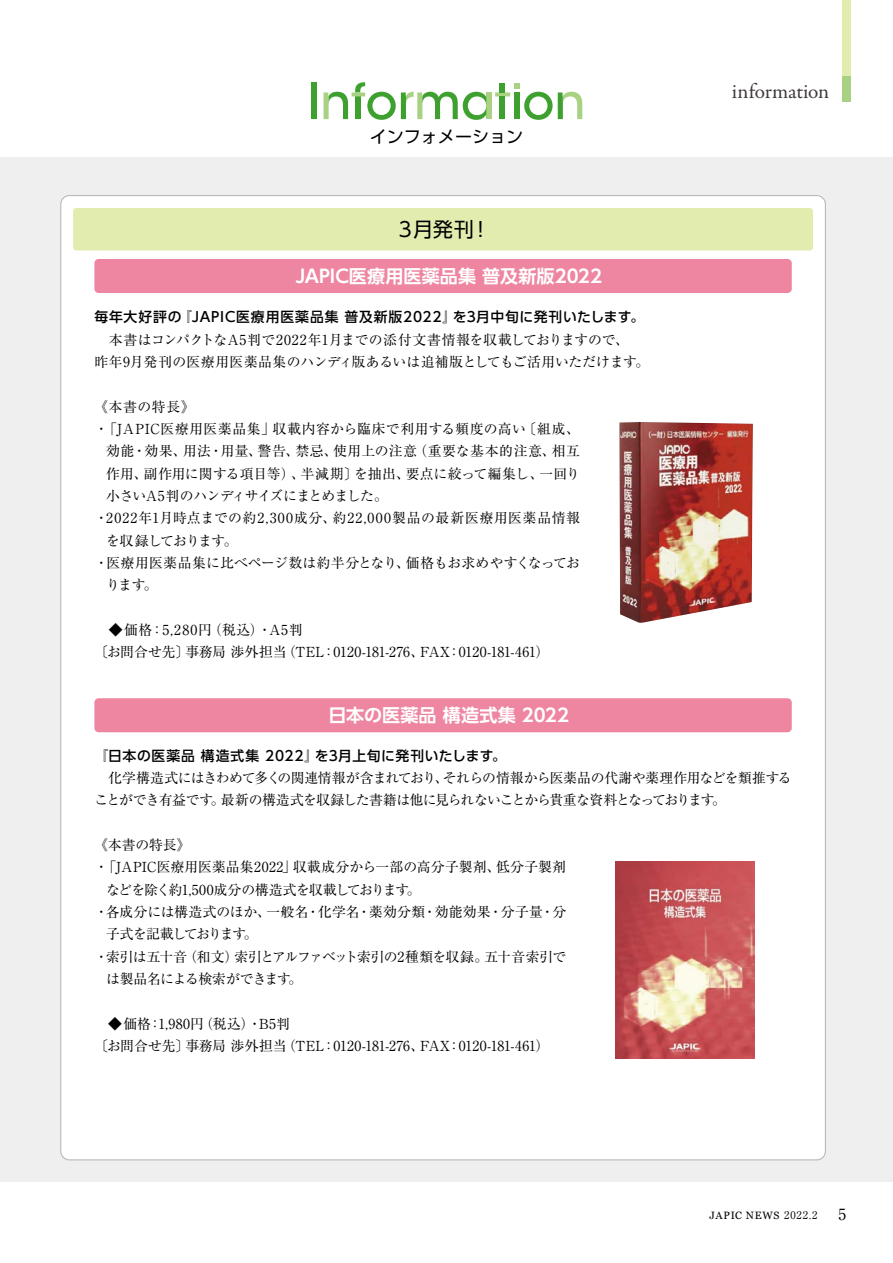
<style>
.page{position:relative;width:893px;height:1263px;background:#fff}
.page>*{position:absolute;margin:0;border:0;box-sizing:border-box;transform-origin:0 0}
.t1{font:21.3px "Garamond Premr Pro";letter-spacing:-.005em;color:#3e3a39}
.t2{font:20.25px "UD Shin Go Pro";color:#000}
.t3{font:700 18px "UD Shin Go Pro De";letter-spacing:.005em;color:#fff}
.t4{font:16.95px "UD Shin Go Pro";color:#000}
.t5{font:15.45px "Ryumin Pro";color:#000}
.t6{font:13.8px/22.4px "Ryumin Pro";letter-spacing:-.005em;color:#000}
.t7{font:13.8px "Ryumin Pro";letter-spacing:-.07em;color:#000}
.t8{font:13.8px/22.4px "Ryumin Pro";letter-spacing:.02em;color:#000}
.t9{font:500 13.8px "UD Shin Go Pro";letter-spacing:.05em;color:#000}
.t10{font:13.8px "Ryumin Pro";letter-spacing:-.04em;color:#000}
.t11{font:13.8px "Ryumin Pro";letter-spacing:.015em;color:#000}
.t12{font:13.8px/22.4px "Ryumin Pro";letter-spacing:.03em;color:#000}
.t13{font:13.8px "Ryumin Pro";letter-spacing:-.045em;color:#000}
.t14{font:500 13.8px "UD Shin Go Pro";letter-spacing:.025em;color:#000}
.t15{font:13.8px "Ryumin Pro";letter-spacing:-.055em;color:#000}
.t16{font:13.8px "Ryumin Pro";letter-spacing:.055em;color:#000}
.t17{font:13.8px "Ryumin Pro";letter-spacing:.045em;color:#000}
.t18{font:13.8px "Ryumin Pro";letter-spacing:-.085em;color:#000}
.t19{font:13.8px "Ryumin Pro";letter-spacing:.04em;color:#000}
.t20{font:10.65px "Georgia";letter-spacing:.06em;color:#000}
.s1{font-family:"Ryumin Pro"}
</style>
<div class="page">
<div style="left:311px;top:83px;width:6px;height:36px;background:#3da02f"></div>
<div style="left:486px;top:92px;width:5px;height:27px;background:#a8d182"></div>
<svg style="left:495px;top:83px;width:87px;height:37px"></svg>
<div style="left:500px;top:96px;width:5px;height:23px;background:#3da02f"></div>
<div style="left:500px;top:83px;width:5px;height:9px;background:#3da02f"></div>
<svg style="left:324px;top:82px;width:162px;height:38px"></svg>
<div style="left:842px;top:0;width:8px;height:77px;background:#e2ecaf"></div>
<div style="left:842px;top:77px;width:8px;height:25px;background:#a8d182"></div>
<div style="left:0;top:157px;width:893px;height:1025px;background:#efefef"></div>
<div style="left:61px;top:196px;width:764px;height:964px;background:#fff;border-radius:9px"></div>
<div style="left:73px;top:208px;width:740px;height:42px;background:#e2ecaf;border-radius:3px"></div>
<div style="left:94px;top:259px;width:698px;height:34px;background:#ee86a1;border-radius:4px"></div>
<div style="left:94px;top:698px;width:698px;height:34px;background:#ee86a1;border-radius:4px"></div>
<img style="left:619px;top:422px;width:134px;height:201px">
<img style="left:616px;top:862px;width:139px;height:196px">
<p class="t4" style="left:370px;top:123px;width:155px">インフォメーション</p>
<h2 class="t2" style="left:395px;top:213px;width:80px">３月発刊</h2>
<h2 class="t2" style="left:470px;top:213px;width:22px">!</h2>
<h3 class="t3" style="left:296px;top:261px;width:308px">JAPIC医療用医薬品集普及新版2022</h3>
<p class="t9" style="left:94px;top:306px;width:89px">毎年大好評の</p>
<p class="t6" style="left:94px;top:327px;width:556px">　本書はコンパクトなA5判で2022年1月までの添付文書情報を収載しておりますので、<br>昨年9月発刊の医療用医薬品集のハンディ版あるいは追補版としてもご活用いただけます。</p>
<p class="t6" style="left:94px;top:394px;width:102px">《本書の特長《</p>
<p class="t6" style="left:522px;top:417px;width:59px">〔組成、</p>
<p class="t9" style="left:178px;top:306px;width:280px">『JAPIC医療用医薬品集普及新版2022』</p>
<p class="t14" style="left:453px;top:306px;width:193px">を3月中旬に発刊いたします。</p>
<p class="t8" style="left:272px;top:417px;width:255px">収載内容から臨床で利用する頻度の高い</p>
<p class="t17" style="left:94px;top:418px;width:182px">・「JAPIC医療用医薬品集」</p>
<p class="t19" style="left:413px;top:440px;width:144px">（重要な基本的注意、</p>
<p class="t6" style="left:257px;top:439px;width:43px">警告、</p>
<p class="t6" style="left:106px;top:439px;width:82px">効能・効果、</p>
<p class="t6" style="left:295px;top:439px;width:44px">禁忌、</p>
<p class="t6" style="left:183px;top:439px;width:41px">用法・</p>
<p class="t6" style="left:333px;top:439px;width:85px">使用上の注意</p>
<p class="t6" style="left:552px;top:439px;width:30px">相互</p>
<p class="t6" style="left:221px;top:439px;width:43px">用量、</p>
<p class="t6" style="left:144px;top:461px;width:163px">副作用に関する項目等）、</p>
<p class="t6" style="left:300px;top:461px;width:59px">半減期〕</p>
<p class="t6" style="left:406px;top:461px;width:139px">要点に絞って編集し、</p>
<p class="t6" style="left:106px;top:461px;width:43px">作用、</p>
<p class="t13" style="left:106px;top:485px;width:284px">小さいA5判のハンディサイズにまとめました。</p>
<p class="t16" style="left:333px;top:507px;width:249px">約22,000製品の最新医療用医薬品情報</p>
<p class="t6" style="left:354px;top:461px;width:57px">を抽出、</p>
<p class="t6" style="left:539px;top:461px;width:42px">一回り</p>
<p class="t12" style="left:106px;top:506px;width:232px;text-indent:-12px">・2022年1月時点までの約2,300成分、を収録しております。</p>
<p class="t8" style="left:106px;top:551px;width:305px;text-indent:-12px">・医療用医薬品集に比べページ数は約半分となり、ります。</p>
<p class="t6" style="left:269px;top:618px;width:35px">A 判5</p>
<p class="t6" style="left:406px;top:551px;width:176px">価格もお求めやすくなってお</p>
<p class="t6" style="left:94px;top:618px;width:60px">　◆価格</p>
<p class="t6" style="left:208px;top:618px;width:65px">（税込）・</p>
<p class="t6" style="left:150px;top:618px;width:63px">：5,280円</p>
<p class="t6" style="left:94px;top:640px;width:96px">〔お問合せ先〕</p>
<p class="t6" style="left:282px;top:640px;width:43px">（TEL</p>
<p class="t6" style="left:447px;top:640px;width:104px">：0120-181-461(</p>
<p class="t6" style="left:185px;top:640px;width:103px">事務局渉外担当</p>
<p class="t6" style="left:322px;top:640px;width:104px">：0120-181-276、</p>
<p class="t6" style="left:420px;top:640px;width:32px">FAX</p>
<h3 class="t3" style="left:329px;top:701px;width:242px">日本の医薬品構造式集 2022</h3>
<p class="t14" style="left:315px;top:744px;width:193px">を3月上旬に発刊いたします。</p>
<p class="t9" style="left:94px;top:744px;width:225px">『日本の医薬品構造式集 2022』</p>
<h1 class="t1" style="left:732px;top:79px;width:99px">information</h1>
<p class="t10" style="left:94px;top:767px;width:356px">　化学構造式にはきわめて多くの関連情報が含まれており、</p>
<p class="t6" style="left:443px;top:766px;width:350px">それらの情報から医薬品の代謝や薬理作用などを類推する</p>
<p class="t7" style="left:221px;top:789px;width:495px">最新の構造式を収録した書籍は他に見られないことから貴重な資料となっております</p>
<p class="t13" style="left:94px;top:789px;width:120px">ことができ有益です</p>
<p class="t6" style="left:94px;top:833px;width:97px">《本書の特長《</p>
<p class="t6" style="left:211px;top:788px;width:15px">。</p>
<p class="t6" style="left:712px;top:788px;width:15px">。</p>
<p class="t11" style="left:94px;top:856px;width:203px">・「JAPIC医療用医薬品集2022」</p>
<p class="t6" style="left:496px;top:855px;width:72px">低分子製剤</p>
<p class="t11" style="left:293px;top:856px;width:209px">収載成分から一部の高分子製剤、</p>
<p class="t15" style="left:106px;top:879px;width:305px">などを除く約1,500成分の構造式を収載しております</p>
<p class="t6" style="left:407px;top:877px;width:15px">。</p>
<p class="t6" style="left:106px;top:900px;width:167px">各成分には構造式のほか、</p>
<p class="t6" style="left:266px;top:900px;width:44px">一般名</p>
<p class="t6" style="left:306px;top:900px;width:55px">・化学名</p>
<p class="t6" style="left:423px;top:900px;width:121px">・効能効果・分子量</p>
<p class="t6" style="left:357px;top:900px;width:70px">・薬効分類</p>
<p class="t6" style="left:541px;top:900px;width:27px">・分</p>
<p class="t6" style="left:94px;top:900px;width:15px">・</p>
<p class="t18" style="left:106px;top:923px;width:142px">子式を記載しております</p>
<p class="t6" style="left:244px;top:922px;width:15px">。</p>
<p class="t6" style="left:183px;top:944px;width:56px">（和文）</p>
<p class="t7" style="left:234px;top:946px;width:255px">索引とアルファベット索引の2種類を収録。</p>
<p class="t6" style="left:94px;top:944px;width:94px">・索引は五十音</p>
<p class="t6" style="left:485px;top:944px;width:83px">五十音索引で</p>
<p class="t10" style="left:106px;top:968px;width:186px">は製品名による検索ができます</p>
<p class="t6" style="left:259px;top:1011px;width:32px">B 判5</p>
<p class="t6" style="left:289px;top:967px;width:15px">。</p>
<p class="t6" style="left:94px;top:1011px;width:58px">　◆価格</p>
<p class="t6" style="left:199px;top:1011px;width:64px">（税込）・</p>
<p class="t6" style="left:148px;top:1011px;width:57px">：1,980円</p>
<p class="t6" style="left:94px;top:1034px;width:96px">〔お問合せ先〕</p>
<p class="t6" style="left:282px;top:1034px;width:43px">（TEL</p>
<p class="t6" style="left:447px;top:1034px;width:104px">：0120-181-461(</p>
<p class="t6" style="left:185px;top:1034px;width:103px">事務局渉外担当</p>
<p class="t6" style="left:322px;top:1034px;width:104px">：0120-181-276、</p>
<p class="t6" style="left:420px;top:1034px;width:32px">FAX</p>
<p class="t20" style="left:710px;top:1207px;width:109px">JAPIC NEWS <span class="s1">2022.2</span></p>
<p class="t5" style="left:838px;top:1201px;width:9px">5</p>
</div>
